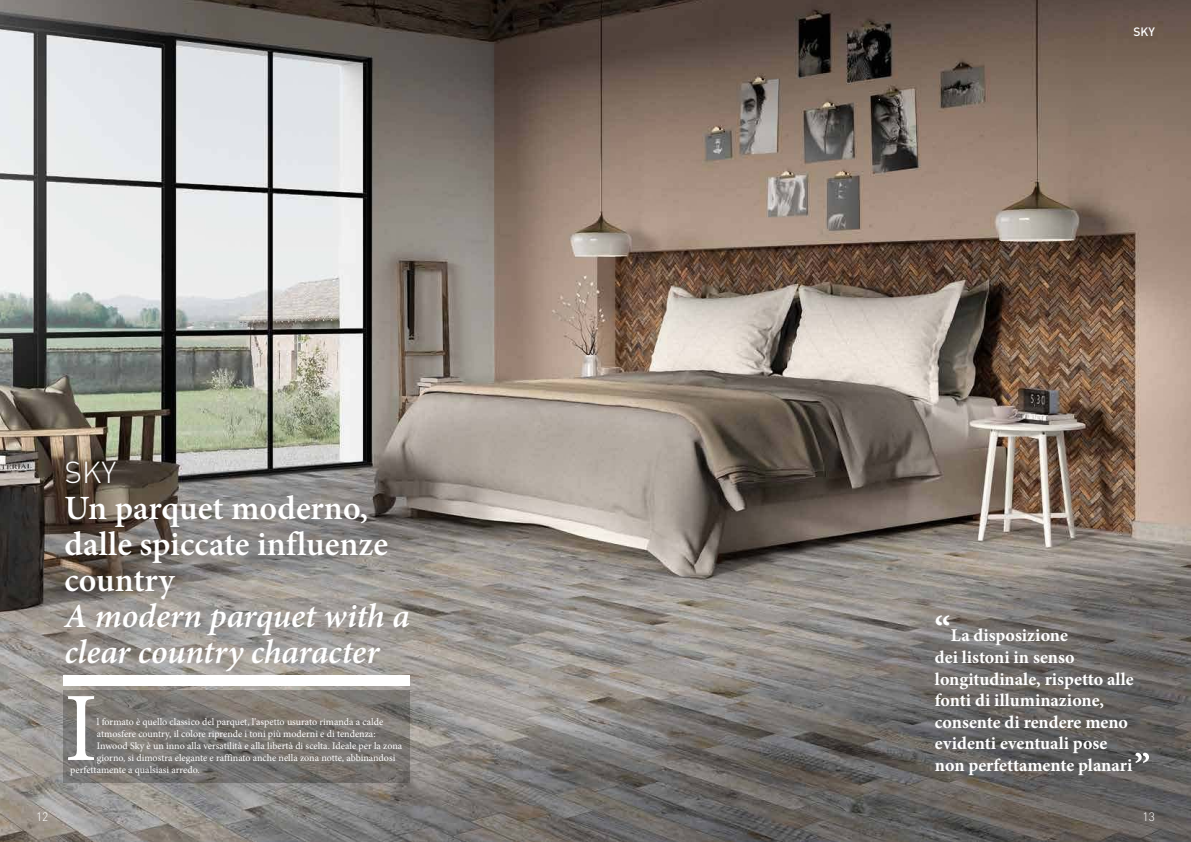
<style>
.page{position:relative;width:1191px;height:842px;background:#fff}
.page>*{position:absolute;margin:0;border:0;box-sizing:border-box;transform-origin:0 0}
.t1{font:600 34px/36px "Minion Pro";color:#fff}
.t2{font:italic 600 34px/36px "Minion Pro";letter-spacing:-.005em;color:#fff}
.t3{font:300 30px "DIN";color:#fff}
.t4{font:700 18px/21.6px "Minion Pro";letter-spacing:.01em;color:#fff}
.t5{font:300 12px "DIN";color:#fff}
.t6{font:500 12px "DIN";color:#fff}
.t7{font:10px "Minion Pro";color:#fff}
.s1{font-size:36px}
</style>
<div class="page">
<img style="left:0;top:0;width:1191px;height:842px">
<div style="left:63px;top:676px;width:347px;height:10px;background:#fff"></div>
<svg style="left:1135px;top:753px;width:14px;height:10px"></svg>
<svg style="left:63px;top:690px;width:347px;height:92px"></svg>
<svg style="left:68px;top:696px;width:26px;height:64px"></svg>
<h2 class="t3" style="left:64px;top:455px;width:53px">SKY</h2>
<h1 class="t1" style="left:64px;top:493px;width:325px">Un parquet moderno, dalle spiccate influenze country</h1>
<h1 class="t2" style="left:64px;top:601px;width:347px">A modern parquet with a clear country character</h1>
<p class="t7" style="left:97px;top:717px;width:288px">l formato è quello classico del parquet, l'aspetto usurato rimanda a calde</p>
<p class="t7" style="left:97px;top:729px;width:280px">atmosfere country, il colore riprende i toni più moderni e di tendenza:</p>
<p class="t7" style="left:97px;top:741px;width:307px">Inwood Sky è un inno alla versatilità e alla libertà di scelta. Ideale per la zona</p>
<p class="t7" style="left:97px;top:753px;width:300px">giorno, si dimostra elegante e raffinato anche nella zona notte, abbinandosi</p>
<p class="t7" style="left:70px;top:765px;width:131px">perfettamente a qualsiasi arredo.</p>
<p class="t6" style="left:1133px;top:24px;width:23px">SKY</p>
<h3 class="t4" style="left:935px;top:626px;width:200px"><span class="s1">“</span>La disposizione<br>dei listoni in senso longitudinale, rispetto alle fonti di illuminazione, consente di rendere meno evidenti eventuali pose non perfettamente planari</h3>
<p class="t5" style="left:36px;top:810px;width:14px">12</p>
<p class="t5" style="left:1142px;top:810px;width:14px">13</p>
</div>
